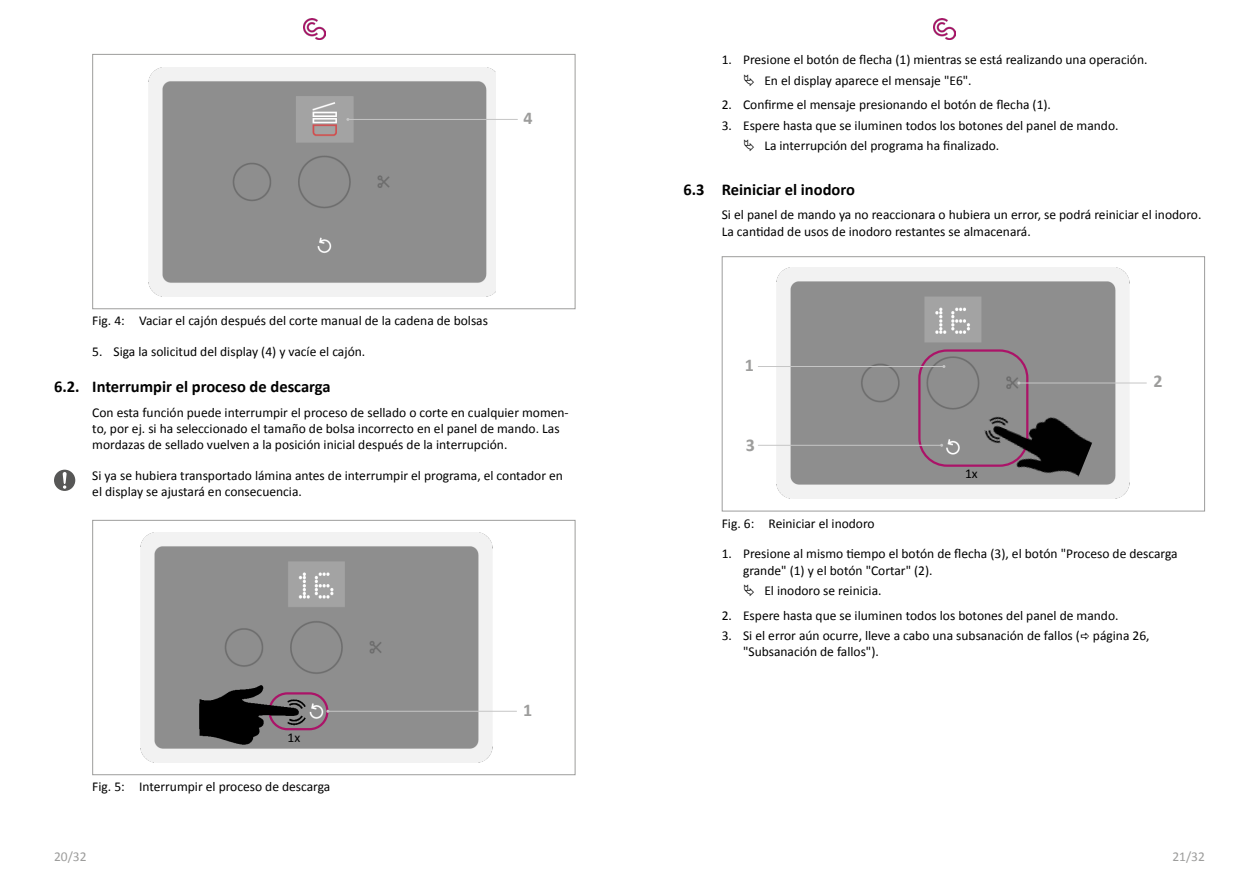
<style>
.page{position:relative;width:1259px;height:893px;background:#fff}
.page>*{position:absolute;margin:0;border:0;box-sizing:border-box;transform-origin:0 0}
.t1{font:700 18px "Calibri";color:#9d9d9c}
.t2{font:700 16.5px "Calibri";color:#000}
.t3{font:13.5px/16.2px "Calibri";color:#000}
.t4{font:13.5px "Calibri";color:#9d9d9c}
</style>
<div class="page">
<img style="left:933px;top:19px;width:22px;height:21px">
<img style="left:304px;top:19px;width:22px;height:21px">
<img style="left:148px;top:67px;width:347px;height:230px">
<img style="left:296px;top:96px;width:57px;height:46px">
<hr style="left:348px;top:119px;width:170px;height:1px;background:#c6c6c6">
<div style="left:92px;top:54px;width:483px;height:255px;border:1px solid #9d9d9c"></div>
<div style="left:54px;top:470px;width:21px;height:21px;background:#575756;border-radius:50%"></div>
<svg style="left:63px;top:472px;width:4px;height:17px"></svg>
<img style="left:141px;top:533px;width:351px;height:229px">
<div style="left:268px;top:692px;width:60px;height:38px;border:2px solid #ab1368;border-radius:18px"></div>
<img style="left:199px;top:679px;width:107px;height:76px">
<hr style="left:328px;top:711px;width:189px;height:1px;background:#c6c6c6">
<div style="left:92px;top:520px;width:483px;height:255px;border:1px solid #9d9d9c"></div>
<img style="left:776px;top:268px;width:353px;height:230px">
<div style="left:918px;top:349px;width:110px;height:118px;border:2px solid #ab1368;border-radius:28px"></div>
<img style="left:974px;top:384px;width:126px;height:110px">
<hr style="left:1019px;top:383px;width:127px;height:1px;background:#c6c6c6">
<hr style="left:758px;top:366px;width:186px;height:1px;background:#c6c6c6">
<hr style="left:758px;top:445px;width:183px;height:1px;background:#c6c6c6">
<div style="left:722px;top:256px;width:483px;height:255px;border:1px solid #9d9d9c"></div>
<h1 class="t1" style="left:523px;top:107px;width:11px">4</h1>
<p class="t3" style="left:92px;top:313px;width:397px">Fig. 4: Vaciar el cajón después del corte manual de la cadena de bolsas</p>
<p class="t3" style="left:92px;top:343px;width:274px">5. Siga la solicitud del display (4) y vacíe el cajón.</p>
<p class="t2" style="left:54px;top:376px;width:278px">6.2. Interrumpir el proceso de descarga</p>
<p class="t3" style="left:92px;top:404px;width:478px">Con esta función puede interrumpir el proceso de sellado o corte en cualquier momen&shy;to, por ej. si ha seleccionado el tamaño de bolsa incorrecto en el panel de mando. Las mordazas de sellado vuelven a la posición inicial después de la interrupción.</p>
<p class="t3" style="left:92px;top:467px;width:472px">Si ya se hubiera transportado lámina antes de interrumpir el programa, el contador en el display se ajustará en consecuencia.</p>
<p class="t3" style="left:287px;top:730px;width:14px">1x</p>
<p class="t3" style="left:92px;top:779px;width:240px">Fig. 5: Interrumpir el proceso de descarga</p>
<h1 class="t1" style="left:523px;top:698px;width:11px">1</h1>
<p class="t3" style="left:764px;top:49px;width:385px;line-height:20.4px;text-indent:-43px">1. Presione el botón de flecha (1) mientras se está realizando una operación.<br>En el display aparece el mensaje "E6".</p>
<p class="t3" style="left:722px;top:97px;width:331px">2. Confirme el mensaje presionando el botón de flecha (1).</p>
<p class="t3" style="left:764px;top:115px;width:356px;line-height:20.4px;text-indent:-43px">3. Espere hasta que se iluminen todos los botones del panel de mando.<br>La interrupción del programa ha finalizado.</p>
<p class="t2" style="left:683px;top:179px;width:173px">6.3 Reiniciar el inodoro</p>
<p class="t3" style="left:722px;top:207px;width:481px">Si el panel de mando ya no reaccionara o hubiera un error, se podrá reiniciar el inodoro.<br>La cantidad de usos de inodoro restantes se almacenará.</p>
<h1 class="t1" style="left:745px;top:354px;width:11px">1</h1>
<h1 class="t1" style="left:746px;top:433px;width:11px">3</h1>
<p class="t3" style="left:965px;top:465px;width:14px">1x</p>
<h1 class="t1" style="left:1153px;top:370px;width:11px">2</h1>
<p class="t3" style="left:722px;top:515px;width:154px">Fig. 6: Reiniciar el inodoro</p>
<p class="t3" style="left:743px;top:546px;width:436px;text-indent:-21px">1. Presione al mismo tiempo el botón de flecha (3), el botón "Proceso de descarga grande" (1) y el botón "Cortar" (2).</p>
<p class="t3" style="left:764px;top:582px;width:119px">El inodoro se reinicia.</p>
<p class="t3" style="left:722px;top:607px;width:398px">2. Espere hasta que se iluminen todos los botones del panel de mando.</p>
<p class="t3" style="left:743px;top:628px;width:408px;text-indent:-21px">3. Si el error aún ocurre, lleve a cabo una subsanación de fallos ( página 26, "Subsanación de fallos").</p>
<p class="t4" style="left:54px;top:848px;width:34px">20/32</p>
<p class="t4" style="left:1172px;top:848px;width:34px">21/32</p>
</div>
